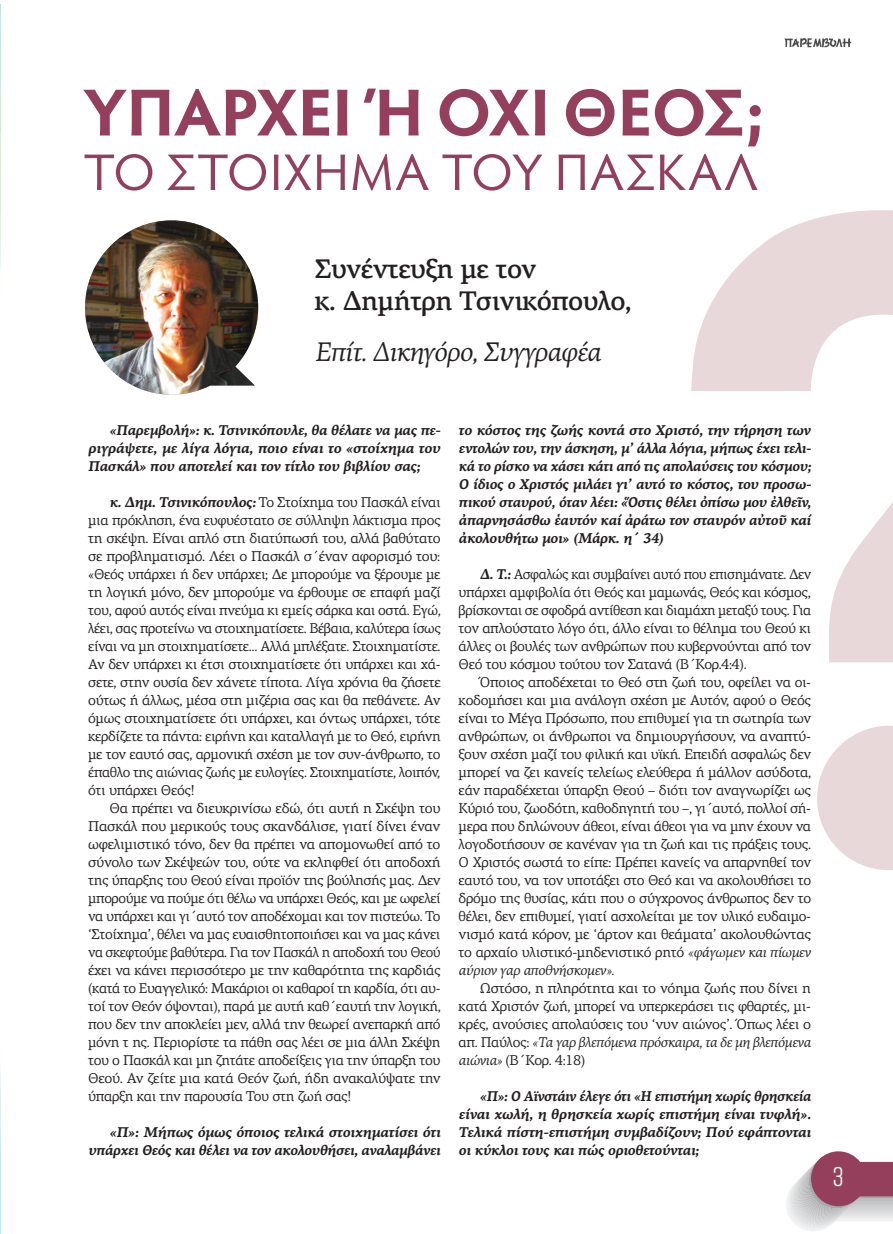
<style>
.page{position:relative;width:893px;height:1234px;background:#fff}
.page>*{position:absolute;margin:0;border:0;box-sizing:border-box;transform-origin:0 0}
.t1{font:700 66.75px "Hypatia Sans Pro";color:#943f5c}
.t2{font:51.6px "Hypatia Sans Pro";letter-spacing:.03em;color:#943f5c}
.t3{font:500 27px/31.5px "PF Centro Serif Pro";letter-spacing:-.025em;color:#231f20}
.t4{font:italic 27px "PF Centro Serif Pro";letter-spacing:-.025em;color:#231f20}
.t5{font:27px "Rift";color:#fff}
.t6{font:14.25px/18px "PF Centro Serif Pro";letter-spacing:-.025em;color:#231f20;text-align:justify}
.t7{font:italic 700 14.25px/18px "PF Centro Serif Pro";letter-spacing:-.025em;color:#231f20;text-align:justify}
.s1{font-weight:700;font-style:italic}
.s2{font-style:italic}
</style>
<div class="page">
<svg style="left:817px;top:726px;width:76px;height:144px"></svg>
<svg style="left:691px;top:210px;width:202px;height:452px"></svg>
<img style="left:0;top:4px;width:1px;height:1229px">
<img style="left:85px;top:220px;width:173px;height:174px">
<svg style="left:786px;top:1151px;width:107px;height:80px"></svg>
<svg style="left:784px;top:38px;width:68px;height:10px"></svg>
<h1 class="t1" style="left:83px;top:65px;width:683px">ΥΠΆΡΧΕΙ Ή ΌΧΙ ΘΕΌΣ;</h1>
<h2 class="t2" style="left:83px;top:138px;width:676px">ΤΟ ΣΤΟΊΧΗΜΑ ΤΟΥ ΠΑΣΚΆΛ</h2>
<h3 class="t3" style="left:315px;top:253px;width:318px">Συνέντευξη με τον<br>κ. Δημήτρη Τσινικόπουλο,</h3>
<h3 class="t4" style="left:315px;top:335px;width:288px">Επίτ. Δικηγόρο, Συγγραφέα</h3>
<p class="t7" style="left:88px;top:421px;width:354px;text-indent:21px">«Παρεμβολή»: κ. Τσινικόπουλε, θα θέλατε να μας πε&shy;ριγράψετε, με λίγα λόγια, ποιο είναι το «στοίχημα του Πασκάλ» που αποτελεί και τον τίτλο του βιβλίου σας;</p>
<p class="t6" style="left:88px;top:493px;width:354px;text-indent:21px"><span class="s1">κ. Δημ. Τσινικόπουλος:</span> Το Στοίχημα του Πασκάλ είναι μια πρόκληση, ένα ευφυέστατο σε σύλληψη λάκτισμα προς τη σκέψη. Είναι απλό στη διατύπωσή του, αλλά βαθύτατο σε προβληματισμό. Λέει ο Πασκάλ σ΄έναν αφορισμό του: «Θεός υπάρχει ή δεν υπάρχει; Δε μπορούμε να ξέρουμε με τη λογική μόνο, δεν μπορούμε να έρθουμε σε επαφή μαζί του, αφού αυτός είναι πνεύμα κι εμείς σάρκα και οστά. Εγώ, λέει, σας προτείνω να στοιχηματίσετε. Βέβαια, καλύτερα ίσως είναι να μη στοιχηματίσετε… Αλλά μπλέξατε. Στοιχηματίστε.<br>Αν δεν υπάρχει κι έτσι στοιχηματίσετε ότι υπάρχει και χά&shy;σετε, στην ουσία δεν χάνετε τίποτα. Λίγα χρόνια θα ζήσετε ούτως ή άλλως, μέσα στη μιζέρια σας και θα πεθάνετε. Αν όμως στοιχηματίσετε ότι υπάρχει, και όντως υπάρχει, τότε κερδίζετε τα πάντα: ειρήνη και καταλλαγή με το Θεό, ειρήνη με τον εαυτό σας, αρμονική σχέση με τον συν-άνθρωπο, το έπαθλο της αιώνιας ζωής με ευλογίες. Στοιχηματίστε, λοιπόν, ότι υπάρχει Θεός!</p>
<p class="t6" style="left:88px;top:799px;width:354px;text-indent:21px">Θα πρέπει να διευκρινίσω εδώ, ότι αυτή η Σκέψη του Πασκάλ που μερικούς τους σκανδάλισε, γιατί δίνει έναν ωφελιμιστικό τόνο, δεν θα πρέπει να απομονωθεί από το σύνολο των Σκέψεών του, ούτε να εκληφθεί ότι αποδοχή της ύπαρξης του Θεού είναι προϊόν της βούλησής μας. Δεν μπορούμε να πούμε ότι θέλω να υπάρχει Θεός, και με ωφελεί να υπάρχει και γι΄αυτό τον αποδέχομαι και τον πιστεύω. Το ‘Στοίχημα’, θέλει να μας ευαισθητοποιήσει και να μας κάνει να σκεφτούμε βαθύτερα. Για τον Πασκάλ η αποδοχή του Θεού έχει να κάνει περισσότερο με την καθαρότητα της καρδιάς (κατά το Ευαγγελικό: Μακάριοι οι καθαροί τη καρδία, ότι αυ&shy;τοί τον Θεόν όψονται), παρά με αυτή καθ΄εαυτή την λογική, που δεν την αποκλείει μεν, αλλά την θεωρεί ανεπαρκή από μόνη τ ης. Περιορίστε τα πάθη σας λέει σε μια άλλη Σκέψη του ο Πασκάλ και μη ζητάτε αποδείξεις για την ύπαρξη του Θεού. Αν ζείτε μια κατά Θεόν ζωή, ήδη ανακαλύψατε την ύπαρξη και την παρουσία Του στη ζωή σας!</p>
<p class="t7" style="left:88px;top:1123px;width:354px;text-align:right">«Π»: Μήπως όμως όποιος τελικά στοιχηματίσει ότι υπάρχει Θεός και θέλει να τον ακολουθήσει, αναλαμβάνει</p>
<p class="t7" style="left:459px;top:421px;width:354px">το κόστος της ζωής κοντά στο Χριστό, την τήρηση των εντολών του, την άσκηση, μ’ άλλα λόγια, μήπως έχει τελι&shy;κά το ρίσκο να χάσει κάτι από τις απολαύσεις του κόσμου; Ο ίδιος ο Χριστός μιλάει γι’ αυτό το κόστος, του προσω&shy;πικού σταυρού, όταν λέει: «Ὅστις θέλει ὀπίσω μου ἐλθεῖν, ἀπαρνησάσθω ἑαυτόν καί ἀράτω τον σταυρόν αὐτοῦ καί ἀκολουθήτω μοι» (Μάρκ. η΄ 34)</p>
<p class="t6" style="left:459px;top:565px;width:354px;text-indent:21px"><span class="s1">Δ. Τ.:</span> Ασφαλώς και συμβαίνει αυτό που επισημάνατε. Δεν υπάρχει αμφιβολία ότι Θεός και μαμωνάς, Θεός και κόσμος, βρίσκονται σε σφοδρά αντίθεση και διαμάχη μεταξύ τους. Για τον απλούστατο λόγο ότι, άλλο είναι το θέλημα του Θεού κι άλλες οι βουλές των ανθρώπων που κυβερνούνται από τον Θεό του κόσμου τούτου τον Σατανά (Β΄Κορ.4:4).</p>
<p class="t6" style="left:459px;top:673px;width:354px;text-indent:21px">Όποιος αποδέχεται το Θεό στη ζωή του, οφείλει να οι&shy;κοδομήσει και μια ανάλογη σχέση με Αυτόν, αφού ο Θεός είναι το Μέγα Πρόσωπο, που επιθυμεί για τη σωτηρία των ανθρώπων, οι άνθρωποι να δημιουργήσουν, να αναπτύ&shy;ξουν σχέση μαζί του φιλική και υϊκή. Επειδή ασφαλώς δεν μπορεί να ζει κανείς τελείως ελεύθερα ή μάλλον ασύδοτα, εάν παραδέχεται ύπαρξη Θεού – διότι τον αναγνωρίζει ως Κύριό του, ζωοδότη, καθοδηγητή του –, γι΄αυτό, πολλοί σή&shy;μερα που δηλώνουν άθεοι, είναι άθεοι για να μην έχουν να λογοδοτήσουν σε κανέναν για τη ζωή και τις πράξεις τους.<br>Ο Χριστός σωστά το είπε: Πρέπει κανείς να απαρνηθεί τον εαυτό του, να τον υποτάξει στο Θεό και να ακολουθήσει το δρόμο της θυσίας, κάτι που ο σύγχρονος άνθρωπος δεν το θέλει, δεν επιθυμεί, γιατί ασχολείται με τον υλικό ευδαιμο&shy;νισμό κατά κόρον, με ‘άρτον και θεάματα’ ακολουθώντας το αρχαίο υλιστικό-μηδενιστικό ρητό <span class="s2">«φάγωμεν και πίωμεν αύριον γαρ αποθνήσκομεν».</span></p>
<p class="t6" style="left:459px;top:979px;width:354px;text-indent:21px">Ωστόσο, η πληρότητα και το νόημα ζωής που δίνει η κατά Χριστόν ζωή, μπορεί να υπερκεράσει τις φθαρτές, μι&shy;κρές, ανούσιες απολαύσεις του ‘νυν αιώνος’. Όπως λέει ο απ. Παύλος: <span class="s2">«Τα γαρ βλεπόμενα πρόσκαιρα, τα δε μη βλεπόμενα αιώνια»</span> (Β΄Κορ. 4:18)</p>
<p class="t7" style="left:459px;top:1087px;width:354px;text-indent:21px">«Π»: Ο Αϊνστάιν έλεγε ότι «Η επιστήμη χωρίς θρησκεία είναι χωλή, η θρησκεία χωρίς επιστήμη είναι τυφλή».<br>Τελικά πίστη-επιστήμη συμβαδίζουν; Πού εφάπτονται οι κύκλοι τους και πώς οριοθετούνται;</p>
<h3 class="t5" style="left:833px;top:1157px;width:12px">3</h3>
</div>
